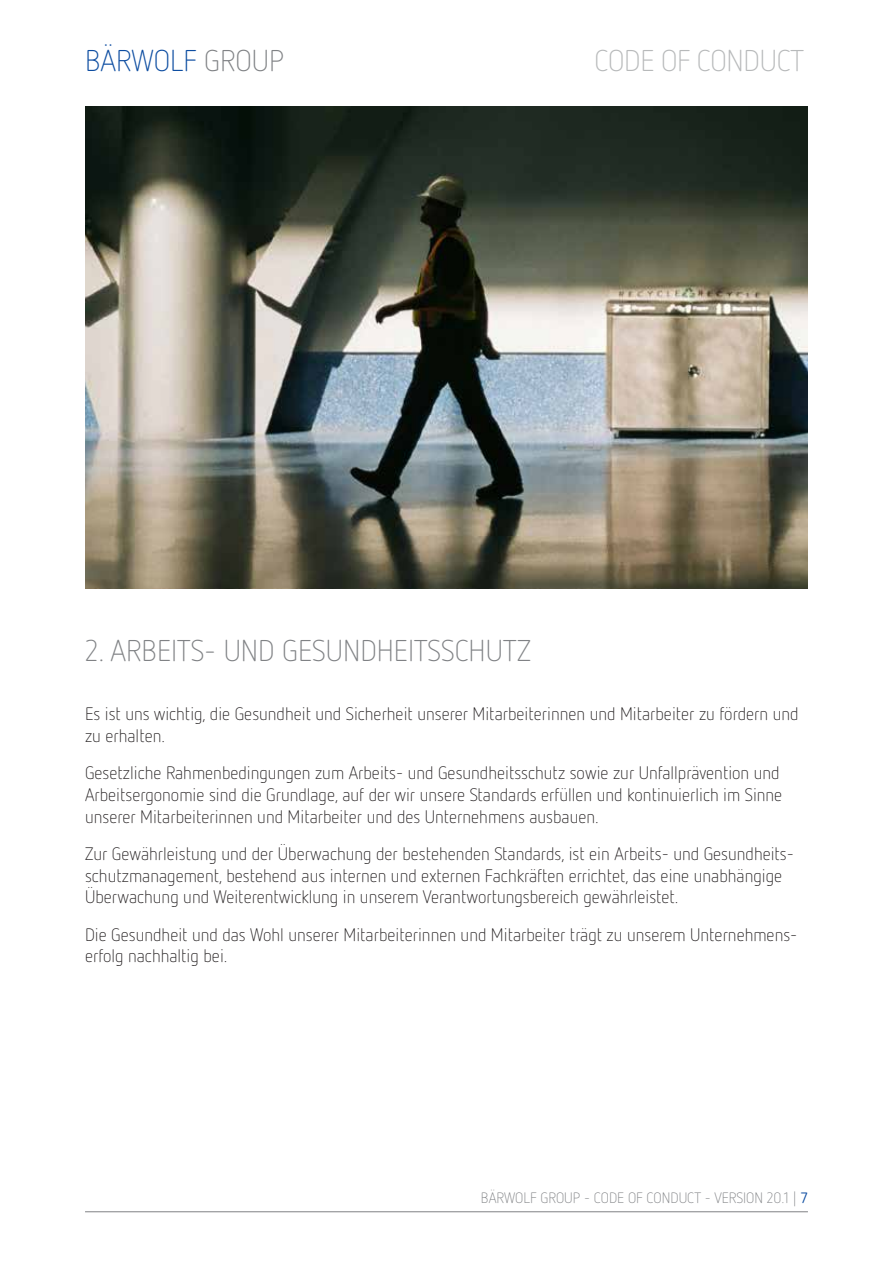
<style>
.page{position:relative;width:893px;height:1263px;background:#fff}
.page>*{position:absolute;margin:0;border:0;box-sizing:border-box;transform-origin:0 0}
.t1{font:300 30px "Netto OT";color:#808285}
.t2{font:300 30px "Netto OT";letter-spacing:-.01em;color:#b7b9ba}
.t3{font:300 30px "Netto OT";color:#0d4da1}
.t4{font:300 18px/21.6px "Netto OT";color:#231f20}
.t5{font:300 15px "Netto OT";color:#808285}
.s1{color:#808285}
.s2{font-weight:400;color:#0d4da1}
</style>
<div class="page">
<img style="left:85px;top:106px;width:723px;height:482px">
<hr style="left:85px;top:1211px;width:723px;height:1px;background:#808285">
<h1 class="t3" style="left:85px;top:42px;width:201px">BÄRWOLF <span class="s1">GROUP</span></h1>
<h1 class="t2" style="left:594px;top:42px;width:211px">CODE OF CONDUCT</h1>
<h1 class="t1" style="left:85px;top:632px;width:448px">2. ARBEITS- UND GESUNDHEITSSCHUTZ</h1>
<p class="t4" style="left:85px;top:703px;width:715px">Es ist uns wichtig, die Gesundheit und Sicherheit unserer Mitarbeiterinnen und Mitarbeiter zu fördern und zu erhalten.</p>
<p class="t4" style="left:85px;top:762px;width:699px">Gesetzliche Rahmenbedingungen zum Arbeits- und Gesundheitsschutz sowie zur Unfallprävention und<br>Arbeitsergonomie sind die Grundlage, auf der wir unsere Standards erfüllen und kontinuierlich im Sinne unserer Mitarbeiterinnen und Mitarbeiter und des Unternehmens ausbauen.</p>
<p class="t4" style="left:85px;top:843px;width:710px">Zur Gewährleistung und der Überwachung der bestehenden Standards, ist ein Arbeits- und Gesundheits&shy;schutzmanagement, bestehend aus internen und externen Fachkräften errichtet, das eine unabhängige<br>Überwachung und Weiterentwicklung in unserem Verantwortungsbereich gewährleistet.</p>
<p class="t4" style="left:85px;top:923px;width:714px">Die Gesundheit und das Wohl unserer Mitarbeiterinnen und Mitarbeiter trägt zu unserem Unternehmens&shy;erfolg nachhaltig bei.</p>
<p class="t5" style="left:481px;top:1189px;width:328px">BÄRWOLF GROUP - CODE OF CONDUCT - VERSION 20.1 | <span class="s2">7</span></p>
</div>
